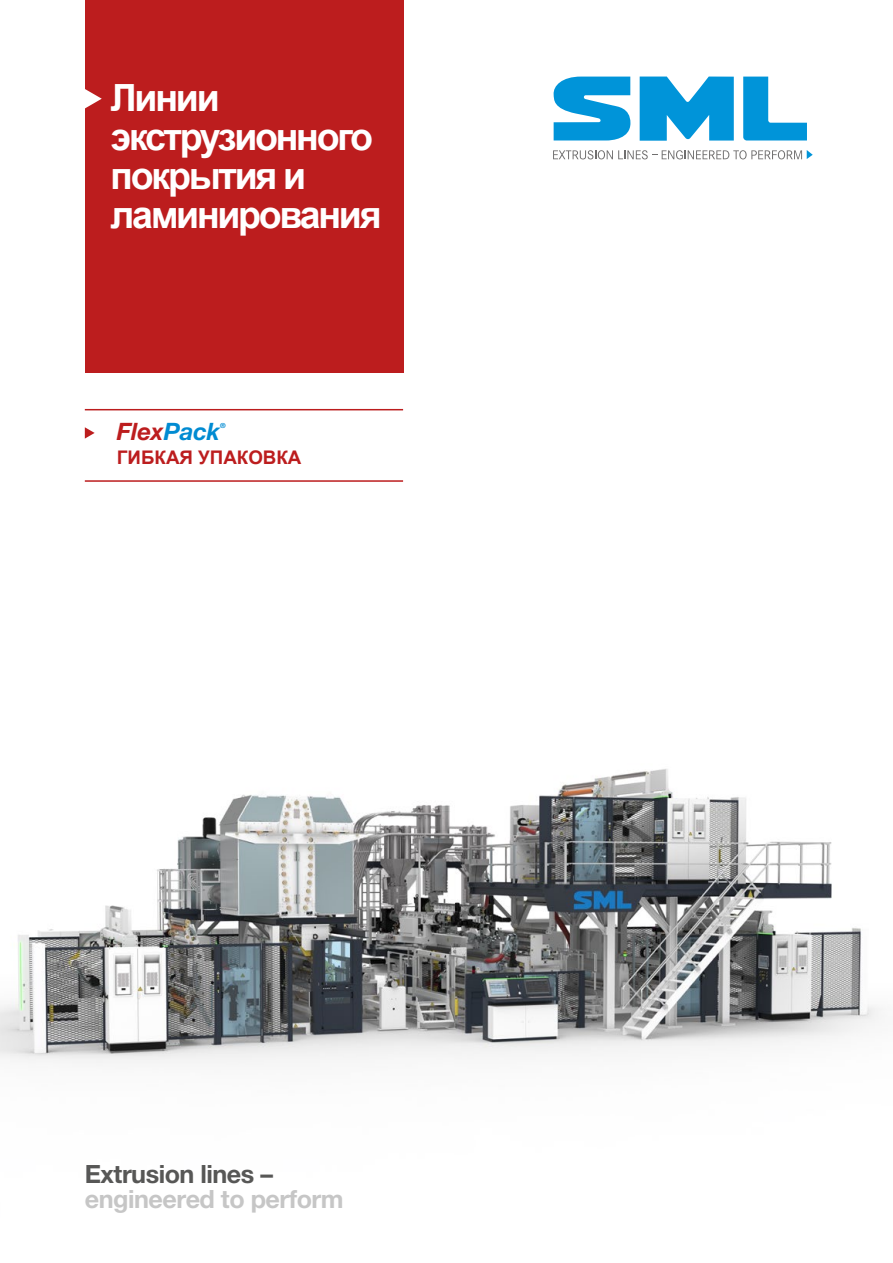
<style>
.page{position:relative;width:893px;height:1263px;background:#fff}
.page>*{position:absolute;margin:0;border:0;box-sizing:border-box;transform-origin:0 0}
.t1{font:700 37.5px/39px "Arial";letter-spacing:-.06em;color:#fff}
.t2{font:700 25.2px "Helvetica Neue LT Std";letter-spacing:-.02em;color:#c6c6c6}
.t3{font:700 25.2px "Helvetica Neue LT Std";letter-spacing:-.02em;color:#575756}
.t4{font:italic 700 24px "Helvetica Neue LT Std";color:#bc1d1e}
.t5{font:700 18.75px "Arial";color:#bc1d1e}
.t6{font:italic 700 7.05px "Helvetica Neue LT Std";color:#008bd2}
.s1{color:#008bd2}
</style>
<div class="page">
<img style="left:0;top:769px;width:882px;height:294px">
<svg style="left:743px;top:77px;width:64px;height:63px"></svg>
<svg style="left:640px;top:77px;width:94px;height:64px"></svg>
<svg style="left:553px;top:77px;width:77px;height:63px"></svg>
<svg style="left:553px;top:150px;width:260px;height:9px"></svg>
<div style="left:85px;top:0;width:318px;height:373px;background:#bc1d1e"></div>
<svg style="left:85px;top:89px;width:17px;height:19px"></svg>
<svg style="left:85px;top:427px;width:10px;height:12px"></svg>
<hr style="left:85px;top:409px;width:318px;height:1px;background:#bc1d1e">
<hr style="left:85px;top:480px;width:318px;height:2px;background:#bc1d1e">
<p class="t1" style="left:111px;top:80px;width:272px">Линии экструзионного покрытия и ламинирования</p>
<p class="t4" style="left:117px;top:417px;width:105px">Flex<span class="s1">Pack</span></p>
<p class="t6" style="left:220px;top:421px;width:7px">®</p>
<p class="t5" style="left:117px;top:445px;width:186px">ГИБКАЯ УПАКОВКА</p>
<p class="t3" style="left:85px;top:1158px;width:190px">Extrusion lines –</p>
<p class="t2" style="left:85px;top:1183px;width:260px">engineered to perform</p>
</div>
